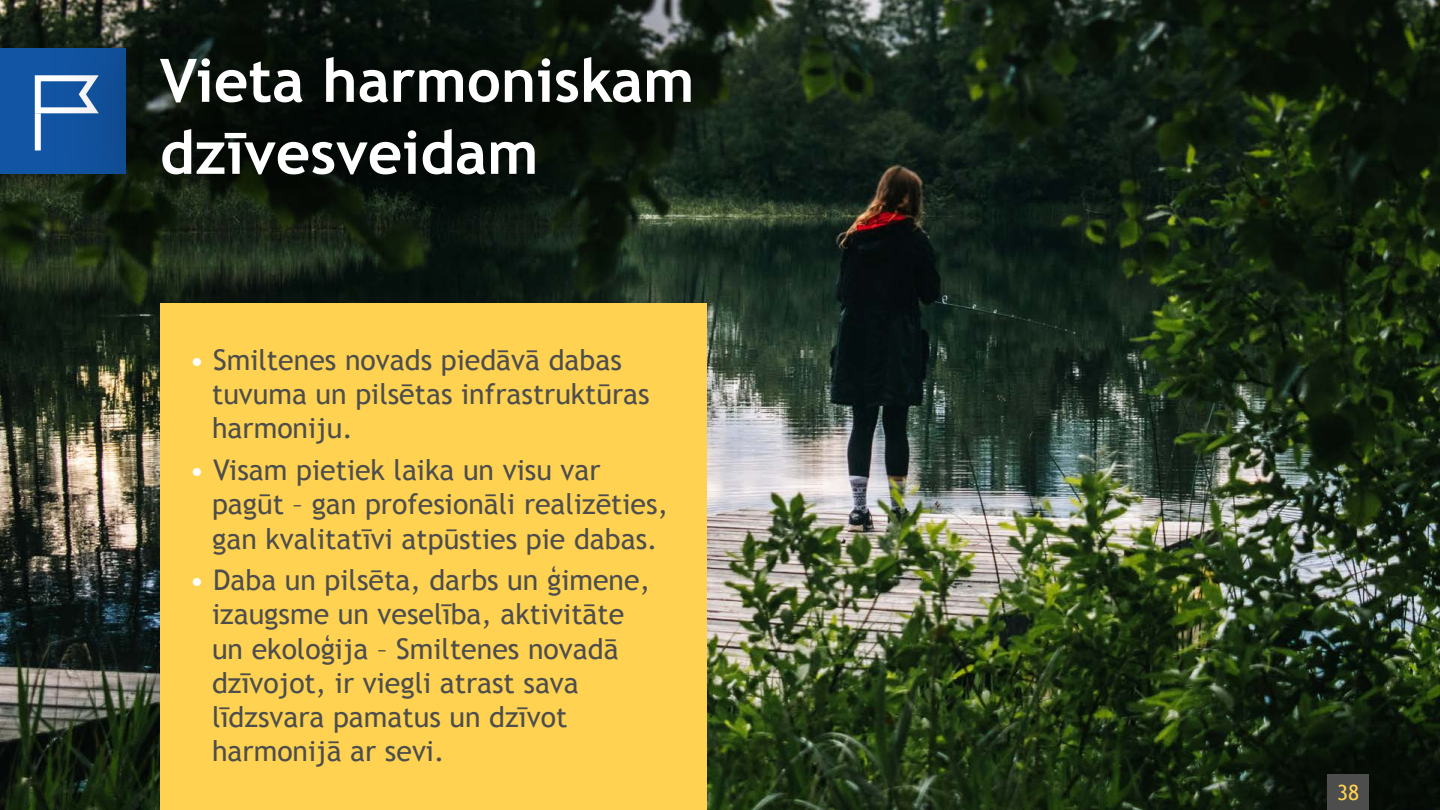
<style>
.page{position:relative;width:1440px;height:810px;background:#fff}
.page>*{position:absolute;margin:0;border:0;box-sizing:border-box;transform-origin:0 0}
.t1{font:700 60px/72px "Trebuchet MS";color:#fff}
.t2{font:28.5px/34.2px "Trebuchet MS";color:#4d4d4d}
.t3{font:21px "Trebuchet MS";color:#ffd351}
.s1{color:#fff}
</style>
<div class="page">
<img style="left:0;top:0;width:1440px;height:810px">
<div style="left:0;top:49px;width:125px;height:125px;background:#1255a4"></div>
<svg style="left:34px;top:75px;width:9px;height:44px"></svg>
<div style="left:35px;top:113px;width:6px;height:37px;background:#fff"></div>
<div style="left:160px;top:304px;width:547px;height:506px;background:#ffd351"></div>
<div style="left:43px;top:0;width:766px;height:298px;background:#000;opacity:.75"></div>
<div style="left:1328px;top:775px;width:41px;height:35px;background:#4d4d4d"></div>
<h1 class="t1" style="left:160px;top:45px;width:536px">Vieta harmoniskam dzīvesveidam</h1>
<p class="t2" style="left:212px;top:343px;width:439px;text-indent:-22px"><span class="s1">•</span> Smiltenes novads piedāvā dabas tuvuma un pilsētas infrastruktūras harmoniju.</p>
<p class="t2" style="left:212px;top:453px;width:458px;text-indent:-22px"><span class="s1">•</span> Visam pietiek laika un visu var pagūt – gan profesionāli realizēties, gan kvalitatīvi atpūsties pie dabas.</p>
<p class="t2" style="left:212px;top:563px;width:440px;text-indent:-22px"><span class="s1">•</span> Daba un pilsēta, darbs un ģimene, izaugsme un veselība, aktivitāte un ekoloģija – Smiltenes novadā dzīvojot, ir viegli atrast sava līdzsvara pamatus un dzīvot harmonijā ar sevi.</p>
<p class="t3" style="left:1337px;top:780px;width:24px">38</p>
</div>
